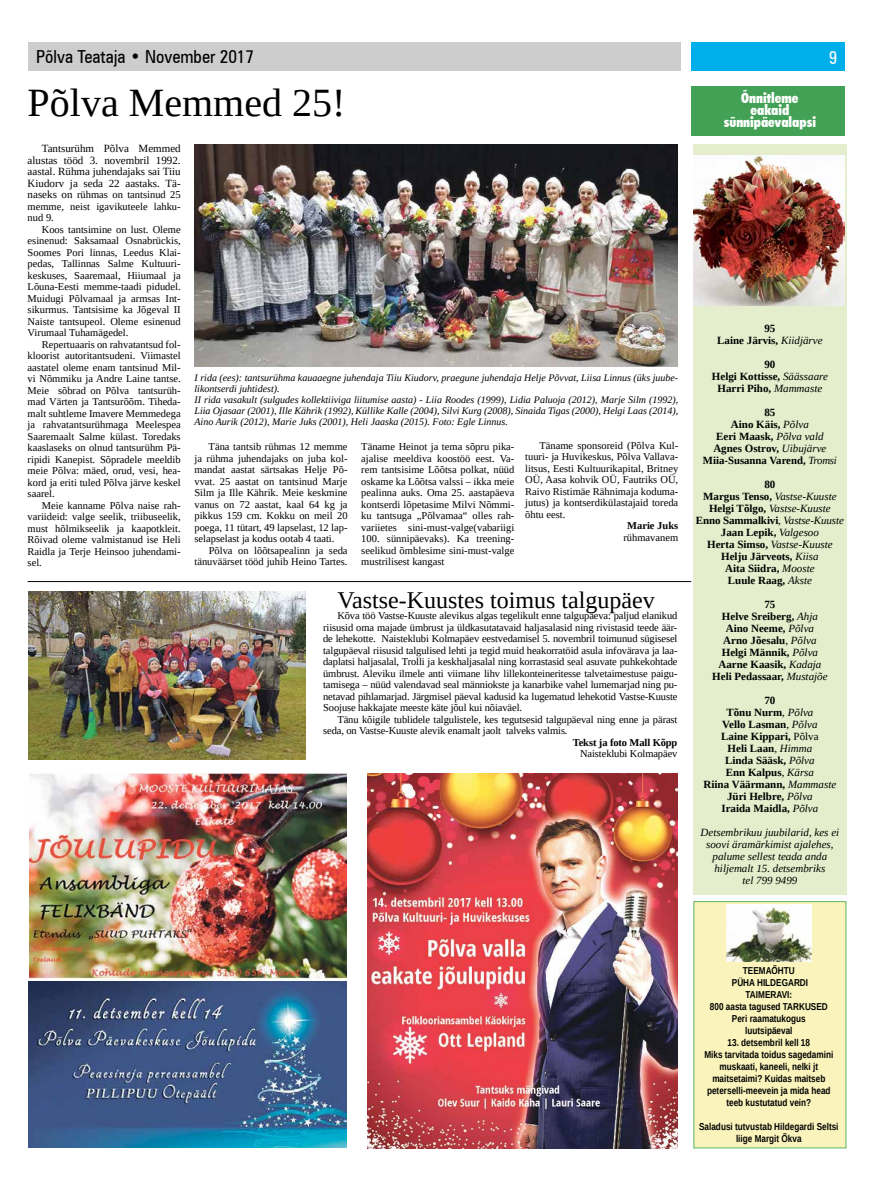
<style>
.page{position:relative;width:893px;height:1191px;background:#fff}
.page>*{position:absolute;margin:0;border:0;box-sizing:border-box;transform-origin:0 0}
.t1{font:40px "Liberation Serif";color:#000}
.t2{font:24px "Liberation Serif";color:#000}
.t3{font:condensed 18px "Zurich BT";color:#000}
.t4{font:condensed 18px "Zurich BT";color:#fff}
.t5{font:900 condensed 14px/12px "Futura BT";color:#fff;text-align:center}
.t6{font:700 11px/12px "Liberation Serif";color:#000;text-align:center}
.t7{font:italic 11px/12px "Liberation Serif";color:#000;text-align:center}
.t8{font:11px/11.5px "Liberation Serif";color:#000;text-align:justify}
.t9{font:10.5px/11.5px "Liberation Serif";color:#000;text-align:justify}
.t10{font:700 10.5px "Liberation Serif";letter-spacing:-.01em;color:#000}
.t11{font:italic 10px/11px "Liberation Serif";color:#000}
.t12{font:700 10px/12px "Liberation Sans Narrow";color:#000;text-align:center}
.s1{font-size:11px}
.s2{font-weight:400;font-style:italic}
.s3{font-weight:400}
</style>
<div class="page">
<img style="left:29px;top:981px;width:317px;height:166px">
<div style="left:693px;top:901px;width:153px;height:247px;background:#faf4bc"></div>
<div style="left:28px;top:43px;width:652px;height:28px;background:#cecdcd"></div>
<div style="left:691px;top:43px;width:153px;height:28px;background:#00afea"></div>
<img style="left:194px;top:145px;width:483px;height:222px">
<div style="left:693px;top:145px;width:153px;height:750px;background:#e5eecc"></div>
<div style="left:692px;top:86px;width:153px;height:50px;background:#43a155"></div>
<hr style="left:28px;top:581px;width:663px;height:1px;background:#000">
<img style="left:29px;top:591px;width:277px;height:169px">
<img style="left:693px;top:156px;width:151px;height:149px">
<img style="left:367px;top:773px;width:310px;height:375px">
<img style="left:726px;top:904px;width:85px;height:57px">
<img style="left:30px;top:773px;width:316px;height:206px">
<h3 class="t3" style="left:36px;top:46px;width:219px">Põlva Teataja • November 2017</h3>
<h3 class="t4" style="left:829px;top:47px;width:10px">9</h3>
<h1 class="t1" style="left:28px;top:76px;width:319px">Põlva Memmed 25!</h1>
<p class="t8" style="left:28px;top:143px;width:155px;text-indent:14px">Tantsurühm Põlva Memmed alustas tööd 3. novembril 1992. aastal. Rühma juhendajaks sai Tiiu Kiudorv ja seda 22 aastaks. Tä-</p>
<p class="t9" style="left:28px;top:189px;width:155px"><span class="s1">naseks on</span> rühmas on tantsinud 25 memme, neist igavikuteele lahku&shy;nud 9.</p>
<p class="t9" style="left:28px;top:223px;width:155px;text-indent:14px">Koos tantsimine on lust. Oleme esinenud: Saksamaal Osnabrückis, Soomes Pori linnas, Leedus Klai&shy;pedas, Tallinnas Salme Kultuuri&shy;keskuses, Saaremaal, Hiiumaal ja Lõuna-Eesti memme-taadi pidudel.<br>Muidugi Põlvamaal ja armsas Int&shy;sikurmus. Tantsisime ka Jõgeval II Naiste tantsupeol. Oleme esinenud Virumaal Tuhamägedel.</p>
<p class="t9" style="left:28px;top:338px;width:155px;text-indent:14px">Repertuaaris on rahvatantsud fol&shy;kloorist autoritantsudeni. Viimastel aastatel oleme enam tantsinud Mil&shy;vi Nõmmiku ja Andre Laine tantse.<br>Meie sõbrad on Põlva tantsurüh&shy;mad Värten ja Tantsurõõm. Tiheda&shy;malt suhtleme Imavere Memmedega ja rahvatantsurühmaga Meelespea Saaremaalt Salme külast. Toredaks kaaslaseks on olnud tantsurühm Pä&shy;ripidi Kanepist. Sõpradele meeldib meie Põlva: mäed, orud, vesi, hea&shy;kord ja eriti tuled Põlva järve keskel saarel.</p>
<p class="t9" style="left:28px;top:499px;width:155px;text-indent:14px">Meie kanname Põlva naise rah&shy;variideid: valge seelik, triibuseelik, must hõlmikseelik ja kaapotkleit.<br>Rõivad oleme valmistanud ise Heli Raidla ja Terje Heinsoo juhendami&shy;sel.</p>
<p class="t11" style="left:194px;top:372px;width:485px">I rida (ees): tantsurühma kauaaegne juhendaja Tiiu Kiudorv, praegune juhendaja Helje Põvvat, Liisa Linnus (üks juube&shy;likontserdi juhtidest).<br>II rida vasakult (sulgudes kollektiiviga liitumise aasta) - Liia Roodes (1999), Lidia Paluoja (2012), Marje Silm (1992), Liia Ojasaar (2001), Ille Kährik (1992), Küllike Kalle (2004), Silvi Kurg (2008), Sinaida Tigas (2000), Helgi Laas (2014), Aino Aurik (2012), Marie Juks (2001), Heli Jaaska (2015). Foto: Egle Linnus.</p>
<p class="t9" style="left:194px;top:441px;width:155px;text-indent:14px">Täna tantsib rühmas 12 memme ja rühma juhendajaks on juba kol&shy;mandat aastat särtsakas Helje Põ&shy;vvat. 25 aastat on tantsinud Marje Silm ja Ille Kährik. Meie keskmine vanus on 72 aastat, kaal 64 kg ja pikkus 159 cm. Kokku on meil 20 poega, 11 tütart, 49 lapselast, 12 lap&shy;selapselast ja kodus ootab 4 taati.</p>
<p class="t9" style="left:194px;top:544px;width:155px;text-align:right">Põlva on lõõtsapealinn ja seda tänuväärset tööd juhib Heino Tartes.</p>
<p class="t9" style="left:361px;top:441px;width:155px">Täname Heinot ja tema sõpru pika&shy;ajalise meeldiva koostöö eest. Va&shy;rem tantsisime Lõõtsa polkat, nüüd oskame ka Lõõtsa valssi – ikka meie pealinna auks. Oma 25. aastapäeva kontserdi lõpetasime Milvi Nõmmi&shy;ku tantsuga „Põlvamaa“ olles rah&shy;variietes sini-must-valge(vabariigi 100. sünnipäevaks). Ka treening&shy;seelikud õmblesime sini-must-valge mustrilisest kangast</p>
<p class="t9" style="left:525px;top:439px;width:155px;text-indent:14px">Täname sponsoreid (Põlva Kul&shy;tuuri- ja Huvikeskus, Põlva Vallava&shy;litsus, Eesti Kultuurikapital, Britney OÜ, Aasa kohvik OÜ, Fautriks OÜ, Raivo Ristimäe Rähnimaja koduma&shy;jutus) ja kontserdikülastajaid toreda õhtu eest.</p>
<p class="t10" style="left:627px;top:519px;width:53px">Marie Juks</p>
<p class="t9" style="left:623px;top:531px;width:56px">rühmavanem</p>
<h2 class="t2" style="left:337px;top:584px;width:319px">Vastse-Kuustes toimus talgupäev</h2>
<p class="t9" style="left:323px;top:610px;width:356px;text-indent:14px">Kõva töö Vastse-Kuuste alevikus algas tegelikult enne talgupäeva: paljud elanikud riisusid oma majade ümbrust ja üldkasutatavaid haljasalasid ning rivistasid teede äär&shy;de lehekotte. Naisteklubi Kolmapäev eestvedamisel 5. novembril toimunud sügisesel talgupäeval riisusid talgulised lehti ja tegid muid heakorratöid asula infovärava ja laa&shy;daplatsi haljasalal, Trolli ja keskhaljasalal ning korrastasid seal asuvate puhkekohtade ümbrust. Aleviku ilmele anti viimane lihv lillekonteineritesse talvetaimestuse paigu&shy;tamisega – nüüd valendavad seal männiokste ja kanarbike vahel lumemarjad ning pu&shy;netavad pihlamarjad. Järgmisel päeval kadusid ka lugematud lehekotid Vastse-Kuuste Soojuse hakkajate meeste käte jõul kui nõiaväel.</p>
<p class="t9" style="left:323px;top:713px;width:356px;text-indent:14px">Tänu kõigile tublidele talgulistele, kes tegutsesid talgupäeval ning enne ja pärast seda, on Vastse-Kuuste alevik enamalt jaolt talveks valmis.</p>
<p class="t10" style="left:573px;top:735px;width:106px">Tekst ja foto Mall Kõpp</p>
<p class="t9" style="left:580px;top:748px;width:99px">Naisteklubi Kolmapäev</p>
<h3 class="t5" style="left:724px;top:92px;width:94px">Õnnitleme eakaid sünnipäevalapsi</h3>
<p class="t6" style="left:717px;top:322px;width:107px">95<br>Laine Järvis, <span class="s2">Kiidjärve</span></p>
<p class="t6" style="left:712px;top:358px;width:117px">90<br>Helgi Kottisse, <span class="s2">Säässaare<br></span>Harri Piho, <span class="s2">Mammaste</span></p>
<p class="t6" style="left:703px;top:406px;width:136px">85<br>Aino Käis, <span class="s2">Põlva<br></span>Eeri Maask, <span class="s2">Põlva vald<br></span>Agnes Ostrov, <span class="s2">Uibujärve<br></span>Miia-Susanna Varend, <span class="s2">Tromsi</span></p>
<p class="t6" style="left:696px;top:478px;width:150px">80<br>Margus Tenso, <span class="s2">Vastse-Kuuste<br></span>Helgi Tõlgo, <span class="s2">Vastse-Kuuste<br></span>Enno Sammalkivi<span class="s3">,</span> <span class="s2">Vastse-Kuuste<br></span>Jaan Lepik, <span class="s2">Valgesoo<br></span>Herta Simso, <span class="s2">Vastse-Kuuste<br></span>Helju Järveots, <span class="s2">Kiisa<br></span>Aita Siidra, <span class="s2">Mooste<br></span>Luule Raag, <span class="s2">Akste</span></p>
<p class="t6" style="left:712px;top:598px;width:117px">75<br>Helve Sreiberg, <span class="s2">Ahja<br></span>Aino Neeme, <span class="s2">Põlva<br></span>Arno Jõesalu<span class="s3">,</span> <span class="s2">Põlva<br></span>Helgi Männik, <span class="s2">Põlva<br></span>Aarne Kaasik, <span class="s2">Kadaja<br></span>Heli Pedassaar, <span class="s2">Mustajõe</span></p>
<p class="t6" style="left:703px;top:694px;width:134px">70<br>Tõnu Nurm<span class="s3">,</span> <span class="s2">Põlva<br></span>Vello Lasman<span class="s3">,</span> <span class="s2">Põlva<br></span>Laine Kippari, <span class="s3">Põlva<br></span>Heli Laan<span class="s3">,</span> <span class="s2">Himma<br></span>Linda Sääsk, <span class="s2">Põlva<br></span>Enn Kalpus<span class="s3">,</span> <span class="s2">Kärsa<br></span>Riina Väärmann, <span class="s2">Mammaste<br></span>Jüri Helbre, <span class="s2">Põlva<br></span>Iraida Maidla, <span class="s2">Põlva</span></p>
<p class="t7" style="left:700px;top:826px;width:140px">Detsembrikuu juubilarid, kes ei soovi äramärkimist ajalehes, palume sellest teada anda hiljemalt 15. detsembriks<br>tel 799 9499</p>
<p class="t12" style="left:710px;top:964px;width:119px">TEEMAÕHTU<br>PÜHA HILDEGARDI<br>TAIMERAVI:<br>800 aasta tagused TARKUSED<br>Peri raamatukogus luutsipäeval</p>
<p class="t12" style="left:704px;top:1036px;width:130px">13. detsembril kell 18<br>Miks tarvitada toidus sagedamini muskaati, kaneeli, nelki jt maitsetaimi? Kuidas maitseb peterselli-meevein ja mida head teeb kustutatud vein?</p>
<p class="t12" style="left:699px;top:1120px;width:141px">Saladusi tutvustab Hildegardi Seltsi liige Margit Õkva</p>
</div>
